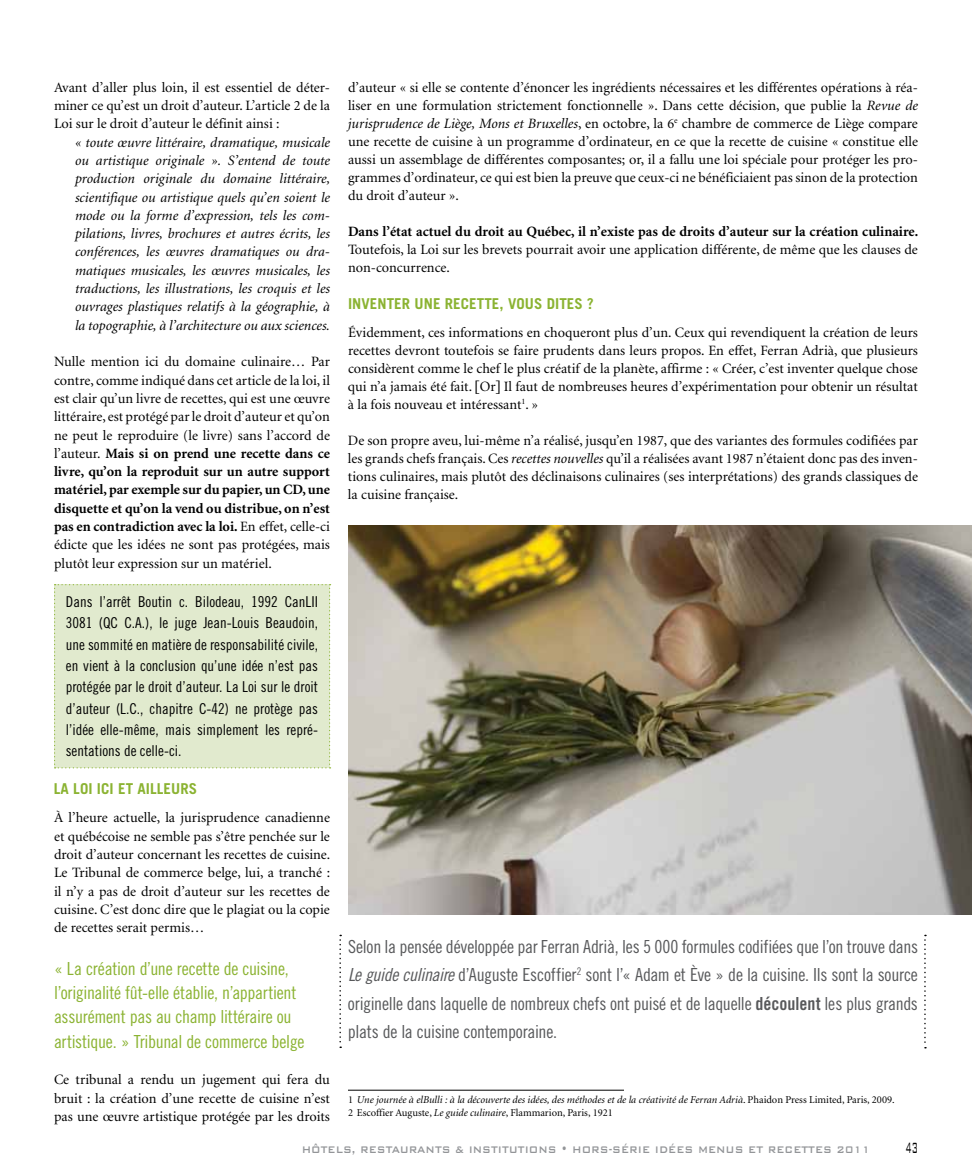
<style>
.page{position:relative;width:972px;height:1175px;background:#fff}
.page>*{position:absolute;margin:0;border:0;box-sizing:border-box;transform-origin:0 0}
.t1{font:300 19.8px "Bank Gothic BT";color:#000;scale:.42 1}
.t2{font:18px/28.5px "Trade Gothic Cond Eighteen";letter-spacing:-.02em;color:#58595b;text-align:justify}
.t3{font:18px/24.3px "Trade Gothic Cond Eighteen";letter-spacing:-.015em;color:#8bb332}
.t4{font:15px/21.3px "Trade Gothic Cond Eighteen";color:#000;text-align:justify}
.t5{font:700 15px "Trade Gothic";letter-spacing:.005em;color:#8bb332}
.t6{font:14.25px/18.3px "Minion";color:#000;text-align:justify}
.t7{font:italic 14.25px/18.3px "Minion";color:#000;text-align:justify}
.t8{font:700 14.25px "Minion";color:#000}
.t9{font:500 12.75px "Bank Gothic BT";color:#939598;scale:.85 1}
.t10{font:italic 10.5px/12.6px "Minion";color:#000}
.s1{font-weight:700}
.s2{font-style:italic}
.s3{font-family:"Trade Gothic Cond Eighteen Obl"}
.s4{font-family:"Trade Gothic Bold Cond Twenty"}
.s5{font-style:normal}
</style>
<div class="page">
<div style="left:54px;top:584px;width:277px;height:184px;background:#e1eace"></div>
<svg style="left:339px;top:934px;width:2px;height:114px"></svg>
<svg style="left:924px;top:934px;width:2px;height:114px"></svg>
<img style="left:348px;top:525px;width:624px;height:389px">
<hr style="left:348px;top:1089px;width:276px;height:1px;background:#000">
<p class="t6" style="left:54px;top:79px;width:277px">Avant d’aller plus loin, il est essentiel de déter&shy;miner ce qu’est un droit d’auteur. L’article 2 de la Loi sur le droit d’auteur le définit ainsi :</p>
<p class="t7" style="left:75px;top:133px;width:257px">« toute œuvre littéraire, dramatique, musicale ou artistique originale ». S’entend de toute production originale du domaine littéraire, scientifique ou artistique quels qu’en soient le mode ou la forme d’expression, tels les com&shy;pilations, livres, brochures et autres écrits, les conférences, les œuvres dramatiques ou dra&shy;matiques musicales, les œuvres musicales, les traductions, les illustrations, les croquis et les ouvrages plastiques relatifs à la géographie, à la topographie, à l’architecture ou aux sciences.</p>
<p class="t6" style="left:54px;top:353px;width:278px">Nulle mention ici du domaine culinaire… Par contre, comme indiqué dans cet article de la loi, il est clair qu’un livre de recettes, qui est une œuvre littéraire, est protégé par le droit d’auteur et qu’on ne peut le reproduire (le livre) sans l’accord de l’auteur. <span class="s1">Mais si on prend une recette dans ce livre, qu’on la reproduit sur un autre support matériel, par exemple sur du papier, un CD, une disquette et qu’on la vend ou distribue, on n’est pas en contradiction avec la loi.</span> En effet, celle-ci édicte que les idées ne sont pas protégées, mais plutôt leur expression sur un matériel.</p>
<p class="t4" style="left:66px;top:591px;width:254px">Dans l’arrêt Boutin c. Bilodeau, 1992 CanLII 3081 (QC C.A.), le juge Jean-Louis Beaudoin, une sommité en matière de responsabilité civile, en vient à la conclusion qu’une idée n’est pas protégée par le droit d’auteur. La Loi sur le droit d’auteur (L.C., chapitre C-42) ne protège pas l’idée elle-même, mais simplement les repré&shy;sentations de celle-ci.</p>
<p class="t5" style="left:54px;top:780px;width:145px">LA LOI ICI ET AILLEURS</p>
<p class="t6" style="left:54px;top:809px;width:278px">À l’heure actuelle, la jurisprudence canadienne et québécoise ne semble pas s’être penchée sur le droit d’auteur concernant les recettes de cuisine.<br>Le Tribunal de commerce belge, lui, a tranché : il n’y a pas de droit d’auteur sur les recettes de cuisine. C’est donc dire que le plagiat ou la copie de recettes serait permis…</p>
<p class="t3" style="left:54px;top:956px;width:252px">« La création d’une recette de cuisine, l’originalité fût-elle établie, n’appartient assurément pas au champ littéraire ou artistique. » Tribunal de commerce belge</p>
<p class="t6" style="left:54px;top:1071px;width:278px">Ce tribunal a rendu un jugement qui fera du bruit : la création d’une recette de cuisine n’est pas une œuvre artistique protégée par les droits</p>
<p class="t6" style="left:348px;top:79px;width:572px">d’auteur « si elle se contente d’énoncer les ingrédients nécessaires et les différentes opérations à réa&shy;liser en une formulation strictement fonctionnelle ». Dans cette décision, que publie la <span class="s2">Revue de jurisprudence de Liège, Mons et Bruxelles</span>, en octobre, la 6<sup>e</sup> chambre de commerce de Liège compare une recette de cuisine à un programme d’ordinateur, en ce que la recette de cuisine « constitue elle aussi un assemblage de différentes composantes; or, il a fallu une loi spéciale pour protéger les pro&shy;grammes d’ordinateur, ce qui est bien la preuve que ceux-ci ne bénéficiaient pas sinon de la protection du droit d’auteur ».</p>
<p class="t8" style="left:348px;top:224px;width:572px">Dans l’état actuel du droit au Québec, il n’existe pas de droits d’auteur sur la création culinaire.</p>
<p class="t6" style="left:348px;top:241px;width:571px">Toutefois, la Loi sur les brevets pourrait avoir une application différente, de même que les clauses de non-concurrence.</p>
<p class="t5" style="left:348px;top:295px;width:247px">INVENTER UNE RECETTE, VOUS DITES ?</p>
<p class="t6" style="left:348px;top:324px;width:572px">Évidemment, ces informations en choqueront plus d’un. Ceux qui revendiquent la création de leurs recettes devront toutefois se faire prudents dans leurs propos. En effet, Ferran Adrià, que plusieurs considèrent comme le chef le plus créatif de la planète, affirme : « Créer, c’est inventer quelque chose qui n’a jamais été fait. Or Il faut de nombreuses heures d’expérimentation pour obtenir un résultat à la fois nouveau et intéressant<sup>1</sup>. »</p>
<p class="t6" style="left:348px;top:432px;width:572px">De son propre aveu, lui-même n’a réalisé, jusqu’en 1987, que des variantes des formules codifiées par les grands chefs français. Ces <span class="s2">recettes nouvelles</span> qu’il a réalisées avant 1987 n’étaient donc pas des inven&shy;tions culinaires, mais plutôt des déclinaisons culinaires (ses interprétations) des grands classiques de la cuisine française.</p>
<p class="t2" style="left:348px;top:931px;width:572px">Selon la pensée développée par Ferran Adrià, les 5 000 formules codifiées que l’on trouve dans <span class="s3">Le guide culinaire</span> d’Auguste Escoffier<sup>2</sup> sont l’« Adam et Ève » de la cuisine. Ils sont la source originelle dans laquelle de nombreux chefs ont puisé et de laquelle <span class="s4">découlent</span> les plus grands plats de la cuisine contemporaine.</p>
<p class="t10" style="left:348px;top:1094px;width:548px"><span class="s5">1</span> Une journée à elBulli : à la découverte des idées, des méthodes et de la créativité de Ferran Adrià<span class="s5">. Phaidon Press Limited, Paris, 2009.<br>2 Escoffier Auguste,</span> Le guide culinaire<span class="s5">, Flammarion, Paris, 1921</span></p>
<p class="t9" style="left:302px;top:1142px;width:670px">HÔTELS, RESTAURANTS &amp; INSTITUTIONS • HORS-SÉRIE IDÉES MENUS ET RECETTES 2011</p>
<h1 class="t1" style="left:906px;top:1137px;width:31px">43</h1>
</div>
